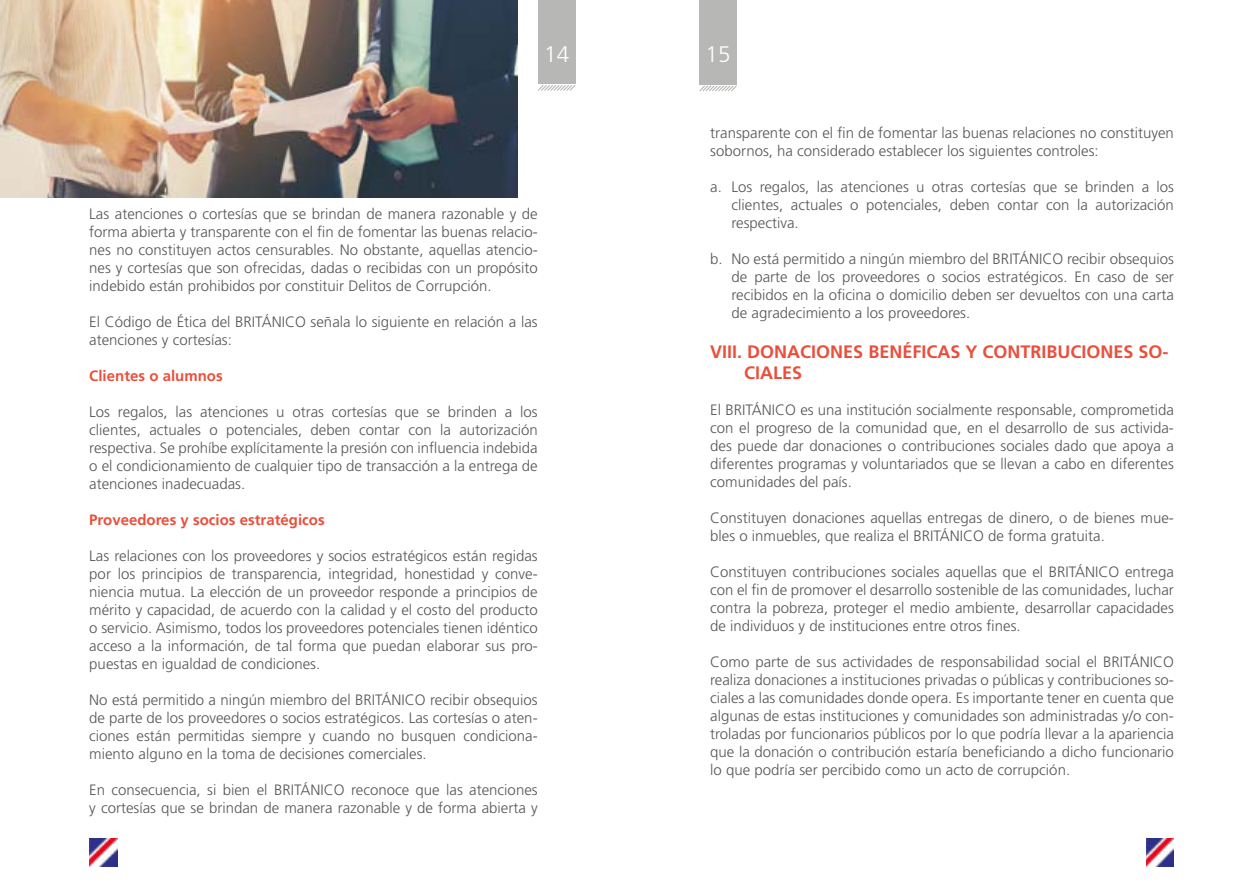
<style>
.page{position:relative;width:1259px;height:893px;background:#fff}
.page>*{position:absolute;margin:0;border:0;box-sizing:border-box;transform-origin:0 0}
.t1{font:300 22.5px "Frutiger LT Std";color:#fff}
.t2{font:700 18px/21.6px "Frutiger LT Std";color:#ea4f3c}
.t3{font:300 15px/18px "Frutiger LT Std";color:#575756;text-align:justify}
.t4{font:700 15px "Frutiger LT Std";color:#ea4f3c}
</style>
<div class="page">
<img style="left:89px;top:839px;width:28px;height:28px">
<img style="left:1146px;top:839px;width:28px;height:28px">
<div style="left:699px;top:0;width:38px;height:92px;background:#b7b7b6"></div>
<div style="left:538px;top:0;width:38px;height:91px;background:#b7b7b6"></div>
<img style="left:0;top:0;width:517px;height:197px">
<h1 class="t1" style="left:544px;top:42px;width:27px">14</h1>
<h1 class="t1" style="left:705px;top:42px;width:27px">15</h1>
<p class="t3" style="left:89px;top:205px;width:450px">Las atenciones o cortesías que se brindan de manera razonable y de forma abierta y transparente con el fin de fomentar las buenas relacio&shy;nes no constituyen actos censurables. No obstante, aquellas atencio&shy;nes y cortesías que son ofrecidas, dadas o recibidas con un propósito indebido están prohibidos por constituir Delitos de Corrupción.</p>
<p class="t3" style="left:89px;top:313px;width:450px">El Código de Ética del BRITÁNICO señala lo siguiente en relación a las atenciones y cortesías:</p>
<p class="t4" style="left:89px;top:367px;width:135px">Clientes o alumnos</p>
<p class="t3" style="left:89px;top:403px;width:450px">Los regalos, las atenciones u otras cortesías que se brinden a los clientes, actuales o potenciales, deben contar con la autorización respectiva. Se prohíbe explícitamente la presión con influencia indebida o el condicionamiento de cualquier tipo de transacción a la entrega de atenciones inadecuadas.</p>
<p class="t4" style="left:89px;top:511px;width:237px">Proveedores y socios estratégicos</p>
<p class="t3" style="left:89px;top:547px;width:450px">Las relaciones con los proveedores y socios estratégicos están regidas por los principios de transparencia, integridad, honestidad y conve&shy;niencia mutua. La elección de un proveedor responde a principios de mérito y capacidad, de acuerdo con la calidad y el costo del producto o servicio. Asimismo, todos los proveedores potenciales tienen idéntico acceso a la información, de tal forma que puedan elaborar sus pro&shy;puestas en igualdad de condiciones.</p>
<p class="t3" style="left:89px;top:691px;width:450px">No está permitido a ningún miembro del BRITÁNICO recibir obsequios de parte de los proveedores o socios estratégicos. Las cortesías o aten&shy;ciones están permitidas siempre y cuando no busquen condiciona&shy;miento alguno en la toma de decisiones comerciales.</p>
<p class="t3" style="left:89px;top:781px;width:450px">En consecuencia, si bien el BRITÁNICO reconoce que las atenciones y cortesías que se brindan de manera razonable y de forma abierta y</p>
<p class="t3" style="left:710px;top:124px;width:465px">transparente con el fin de fomentar las buenas relaciones no constituyen sobornos, ha considerado establecer los siguientes controles:</p>
<p class="t3" style="left:731px;top:178px;width:444px;text-indent:-21px">a. Los regalos, las atenciones u otras cortesías que se brinden a los clientes, actuales o potenciales, deben contar con la autorización respectiva.</p>
<p class="t3" style="left:731px;top:250px;width:444px;text-indent:-21px">b. No está permitido a ningún miembro del BRITÁNICO recibir obsequios de parte de los proveedores o socios estratégicos. En caso de ser recibidos en la oficina o domicilio deben ser devueltos con una carta de agradecimiento a los proveedores.</p>
<p class="t2" style="left:744px;top:341px;width:426px;text-indent:-34px">VIII. DONACIONES BENÉFICAS Y CONTRIBUCIONES SO-<br>CIALES</p>
<p class="t3" style="left:710px;top:401px;width:465px">El BRITÁNICO es una institución socialmente responsable, comprometida con el progreso de la comunidad que, en el desarrollo de sus activida&shy;des puede dar donaciones o contribuciones sociales dado que apoya a diferentes programas y voluntariados que se llevan a cabo en diferentes comunidades del país.</p>
<p class="t3" style="left:710px;top:509px;width:465px">Constituyen donaciones aquellas entregas de dinero, o de bienes mue&shy;bles o inmuebles, que realiza el BRITÁNICO de forma gratuita.</p>
<p class="t3" style="left:710px;top:563px;width:465px">Constituyen contribuciones sociales aquellas que el BRITÁNICO entrega con el fin de promover el desarrollo sostenible de las comunidades, luchar contra la pobreza, proteger el medio ambiente, desarrollar capacidades de individuos y de instituciones entre otros fines.</p>
<p class="t3" style="left:710px;top:653px;width:465px">Como parte de sus actividades de responsabilidad social el BRITÁNICO realiza donaciones a instituciones privadas o públicas y contribuciones so&shy;ciales a las comunidades donde opera. Es importante tener en cuenta que algunas de estas instituciones y comunidades son administradas y/o con&shy;troladas por funcionarios públicos por lo que podría llevar a la apariencia que la donación o contribución estaría beneficiando a dicho funcionario lo que podría ser percibido como un acto de corrupción.</p>
</div>
